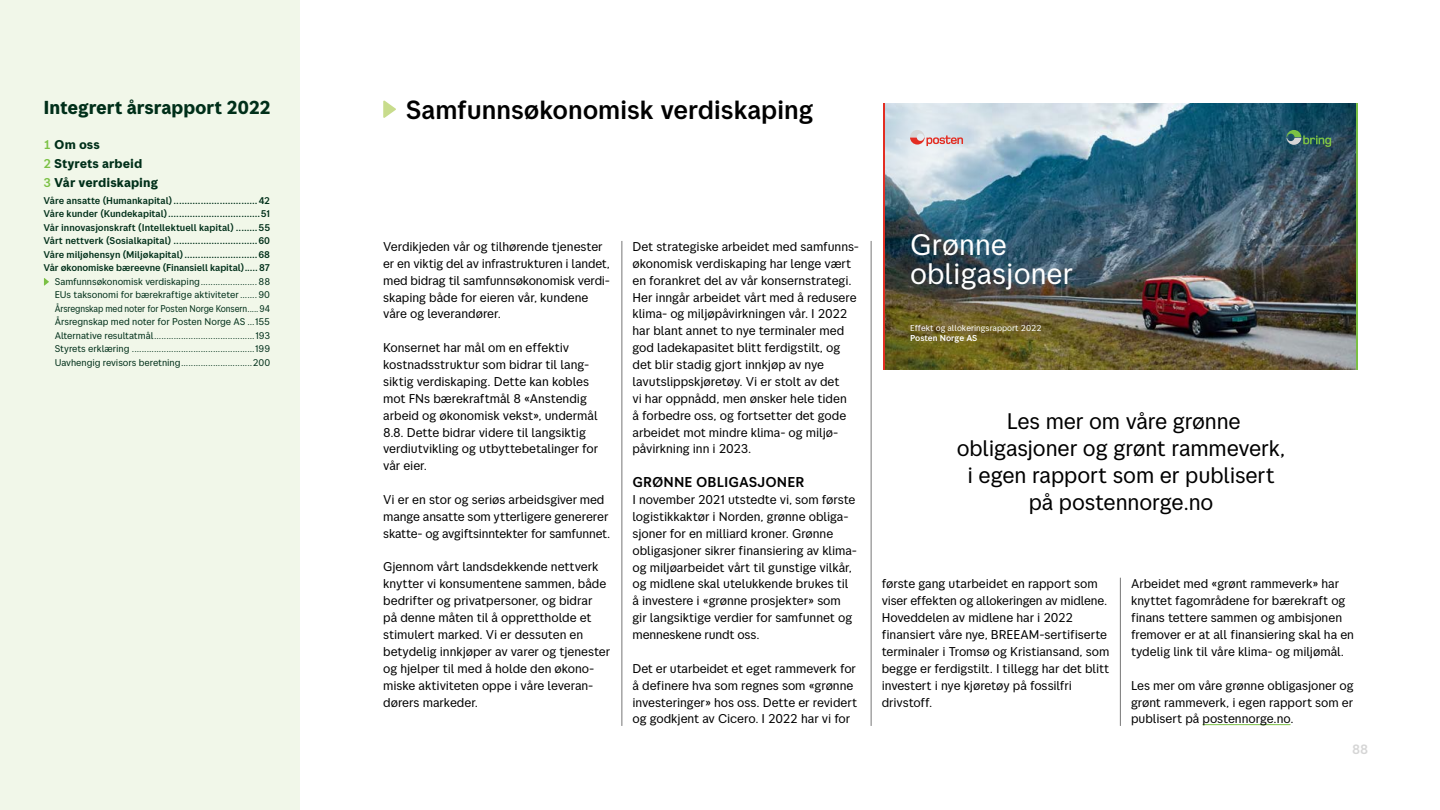
<style>
.page{position:relative;width:1440px;height:810px;background:#fff}
.page>*{position:absolute;margin:0;border:0;box-sizing:border-box;transform-origin:0 0}
.t1{font:29.62px/29.6px "Posten Sans";color:#fff}
.t2{font:500 26.25px "Posten Sans";letter-spacing:-.005em;color:#000}
.t3{font:22.5px/27px "Posten Sans";letter-spacing:-.01em;color:#000;text-align:center}
.t4{font:700 18.75px "Posten Sans";letter-spacing:-.005em;color:#002f19}
.t5{font:500 14.25px "Posten Sans";letter-spacing:.005em;color:#000}
.t6{font:500 13.5px "Posten Sans";color:#d6d6d6}
.t7{font:12.75px/16.9px "Posten Sans";letter-spacing:-.01em;color:#000}
.t8{font:700 12.75px/18.8px "Posten Sans";color:#002f19}
.t9{font:9.75px/13.5px "Posten Sans";letter-spacing:-.005em;color:#002f19;text-align:justify}
.t10{font:500 9.75px/13.5px "Posten Sans";letter-spacing:-.01em;color:#002f19;text-align:justify}
.t11{font:8.62px "Posten Sans";color:#fff}
.t12{font:500 8.62px "Posten Sans";color:#fff}
.s1{font-weight:500;color:#7bc144}
</style>
<div class="page">
<div style="left:0;top:0;width:300px;height:810px;background:#f1f7e9"></div>
<img style="left:885px;top:103px;width:471px;height:267px">
<svg style="left:885px;top:103px;width:271px;height:144px;background:#7396a8"></svg>
<hr style="left:883px;top:103px;width:2px;height:267px;background:#e32d22">
<hr style="left:1356px;top:103px;width:2px;height:267px;background:#7bc144">
<svg style="left:910px;top:130px;width:53px;height:16px"></svg>
<svg style="left:1287px;top:130px;width:44px;height:17px"></svg>
<hr style="left:1203px;top:724px;width:88px;height:1px;background:#7bc144">
<hr style="left:622px;top:241px;width:1px;height:485px;background:#767676">
<hr style="left:871px;top:241px;width:1px;height:485px;background:#767676">
<hr style="left:1120px;top:578px;width:1px;height:148px;background:#767676">
<svg style="left:383px;top:100px;width:13px;height:18px"></svg>
<svg style="left:44px;top:278px;width:5px;height:8px"></svg>
<h3 class="t4" style="left:43px;top:96px;width:229px">Integrert årsrapport 2022</h3>
<p class="t8" style="left:43px;top:135px;width:116px"><span class="s1">1</span> Om oss<br><span class="s1">2</span> Styrets arbeid<br><span class="s1">3</span> Vår verdiskaping</p>
<p class="t10" style="left:43px;top:194px;width:228px">Våre ansatte (Humankapital)...............................42<br>Våre kunder (Kundekapital)..................................51<br>Vår innovasjonskraft (Intellektuell kapital) ........55<br>Vårt nettverk (Sosialkapital) ...............................60<br>Våre miljøhensyn (Miljøkapital)...........................68<br>Vår økonomiske bæreevne (Finansiell kapital)</p>
<p class="t10" style="left:259px;top:261px;width:12px">87</p>
<p class="t9" style="left:55px;top:275px;width:217px">Samfunnsøkonomisk verdiskaping.......................88<br>EUs taksonomi for bærekraftige aktiviteter.......90<br>Årsregnskap med noter for Posten Norge Konsern.....94<br>Årsregnskap med noter for Posten Norge AS 155<br>Alternative resultatmål.........................................193<br>Styrets erklæring ..................................................199<br>Uavhengig revisors beretning.............................200</p>
<h2 class="t2" style="left:406px;top:94px;width:409px">Samfunnsøkonomisk verdiskaping</h2>
<p class="t7" style="left:383px;top:238px;width:228px">Verdikjeden vår og tilhørende tjenester er en viktig del av infrastrukturen i landet, med bidrag til samfunnsøkonomisk verdi--- skaping både for eieren vår, kundene våre og leverandører.</p>
<p class="t7" style="left:383px;top:339px;width:216px">Konsernet har mål om en effektiv kostnadsstruktur som bidrar til lang&shy;siktig verdiskaping. Dette kan kobles mot FNs bærekraftmål 8 «Anstendig arbeid og økonomisk vekst», undermål 8.8. Dette bidrar videre til langsiktig verdiutvikling og utbyttebetalinger for vår eier.</p>
<p class="t7" style="left:383px;top:491px;width:229px">Vi er en stor og seriøs arbeidsgiver med mange ansatte som ytterligere genererer skatte- og avgiftsinntekter for samfunnet.</p>
<p class="t7" style="left:383px;top:558px;width:228px">Gjennom vårt landsdekkende nettverk knytter vi konsumentene sammen, både bedrifter og privatpersoner, og bidrar<br>på denne måten til å opprettholde et stimulert marked. Vi er dessuten en betydelig innkjøper av varer og tjenester og hjelper til med å holde den økono&shy;miske aktiviteten oppe i våre leveran&shy;dørers markeder.</p>
<p class="t7" style="left:632px;top:238px;width:227px">Det strategiske arbeidet med samfunns&shy;økonomisk verdiskaping har lenge vært en forankret del av vår konsernstrategi.<br>Her inngår arbeidet vårt med å redusere klima- og miljøpåvirkningen vår. I 2022 har blant annet to nye terminaler med god ladekapasitet blitt ferdigstilt, og det blir stadig gjort innkjøp av nye lavutslippskjøretøy. Vi er stolt av det<br>vi har oppnådd, men ønsker hele tiden<br>å forbedre oss, og fortsetter det gode arbeidet mot mindre klima- og miljø&shy;påvirkning inn i 2023.</p>
<p class="t5" style="left:633px;top:474px;width:174px">GRØNNE OBLIGASJONER</p>
<p class="t7" style="left:633px;top:491px;width:226px">I november 2021 utstedte vi, som første logistikkaktør i Norden, grønne obliga&shy;sjoner for en milliard kroner. Grønne obligasjoner sikrer finansiering av klima&shy;og miljøarbeidet vårt til gunstige vilkår, og midlene skal utelukkende brukes til å investere i «grønne prosjekter» som gir langsiktige verdier for samfunnet og menneskene rundt oss.</p>
<p class="t7" style="left:633px;top:660px;width:226px">Det er utarbeidet et eget rammeverk for å definere hva som regnes som «grønne investeringer» hos oss. Dette er revidert og godkjent av Cicero. I 2022 har vi for</p>
<h1 class="t1" style="left:910px;top:229px;width:165px">Grønne obligasjoner</h1>
<p class="t11" style="left:910px;top:322px;width:133px">Effekt og allokeringsrapport 2022</p>
<p class="t12" style="left:910px;top:333px;width:69px">Posten Norge AS</p>
<h3 class="t3" style="left:957px;top:407px;width:330px">Les mer om våre grønne obligasjoner og grønt rammeverk, i egen rapport som er publisert på postennorge.no</h3>
<p class="t7" style="left:882px;top:575px;width:229px">første gang utarbeidet en rapport som viser effekten og allokeringen av midlene.<br>Hoveddelen av midlene har i 2022 finansiert våre nye, BREEAM-sertifiserte terminaler i Tromsø og Kristiansand, som begge er ferdigstilt. I tillegg har det blitt investert i nye kjøretøy på fossilfri drivstoff.</p>
<p class="t7" style="left:1131px;top:575px;width:225px">Arbeidet med «grønt rammeverk» har knyttet fagområdene for bærekraft og finans tettere sammen og ambisjonen fremover er at all finansiering skal ha en tydelig link til våre klima- og miljømål.</p>
<p class="t7" style="left:1131px;top:677px;width:224px;text-align:justify">Les mer om våre grønne obligasjoner og grønt rammeverk, i egen rapport som er publisert på postennorge.no.</p>
<p class="t6" style="left:1352px;top:742px;width:18px">88</p>
</div>
